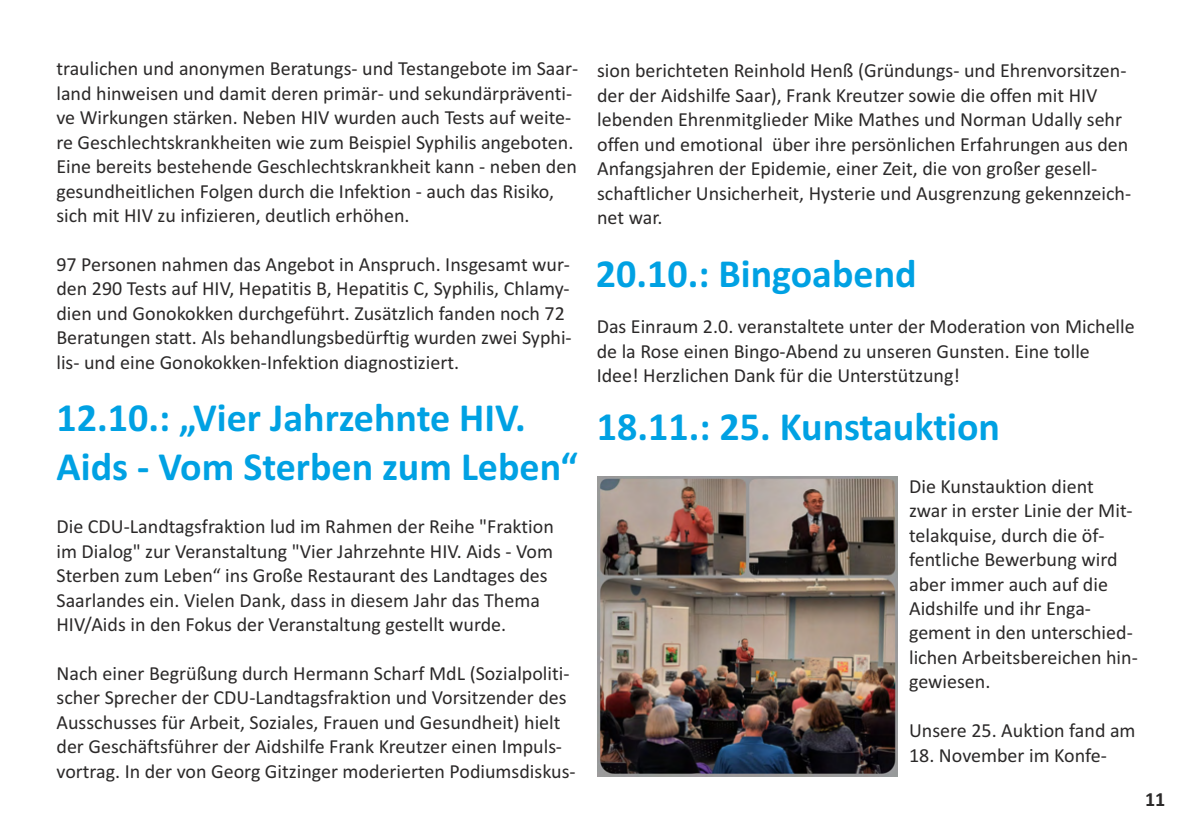
<style>
.page{position:relative;width:1191px;height:840px;background:#fff}
.page>*{position:absolute;margin:0;border:0;box-sizing:border-box;transform-origin:0 0}
.t1{font:700 40px/48.8px "Calibri";color:#00a1e3}
.t2{font:20px/24.4px "Calibri";color:#2b2929}
.t3{font:700 20px "Calibri";color:#2b2929}
</style>
<div class="page">
<img style="left:598px;top:476px;width:299px;height:299px">
<p class="t2" style="left:56px;top:58px;width:523px">traulichen und anonymen Beratungs- und Testangebote im Saar&shy;land hinweisen und damit deren primär- und sekundärpräventi&shy;ve Wirkungen stärken. Neben HIV wurden auch Tests auf weite&shy;re Geschlechtskrankheiten wie zum Beispiel Syphilis angeboten.<br>Eine bereits bestehende Geschlechtskrankheit kann - neben den gesundheitlichen Folgen durch die Infektion - auch das Risiko, sich mit HIV zu infizieren, deutlich erhöhen.</p>
<p class="t2" style="left:56px;top:253px;width:517px">97 Personen nahmen das Angebot in Anspruch. Insgesamt wur&shy;den 290 Tests auf HIV, Hepatitis B, Hepatitis C, Syphilis, Chlamy&shy;dien und Gonokokken durchgeführt. Zusätzlich fanden noch 72<br>Beratungen statt. Als behandlungsbedürftig wurden zwei Syphi&shy;lis- und eine Gonokokken-Infektion diagnostiziert.</p>
<h1 class="t1" style="left:57px;top:396px;width:523px">12.10.: „Vier Jahrzehnte HIV.<br>Aids - Vom Sterben zum Leben“</h1>
<p class="t2" style="left:56px;top:516px;width:499px">Die CDU-Landtagsfraktion lud im Rahmen der Reihe "Fraktion im Dialog" zur Veranstaltung "Vier Jahrzehnte HIV. Aids - Vom Sterben zum Leben“ ins Große Restaurant des Landtages des Saarlandes ein. Vielen Dank, dass in diesem Jahr das Thema HIV/Aids in den Fokus der Veranstaltung gestellt wurde.</p>
<p class="t2" style="left:56px;top:662px;width:520px">Nach einer Begrüßung durch Hermann Scharf MdL (Sozialpoliti&shy;scher Sprecher der CDU-Landtagsfraktion und Vorsitzender des Ausschusses für Arbeit, Soziales, Frauen und Gesundheit) hielt der Geschäftsführer der Aidshilfe Frank Kreutzer einen Impuls&shy;vortrag. In der von Georg Gitzinger moderierten Podiumsdiskus-</p>
<p class="t2" style="left:597px;top:60px;width:535px">sion berichteten Reinhold Henß (Gründungs- und Ehrenvorsitzen&shy;der der Aidshilfe Saar), Frank Kreutzer sowie die offen mit HIV lebenden Ehrenmitglieder Mike Mathes und Norman Udally sehr offen und emotional über ihre persönlichen Erfahrungen aus den Anfangsjahren der Epidemie, einer Zeit, die von großer gesell&shy;schaftlicher Unsicherheit, Hysterie und Ausgrenzung gekennzeich&shy;net war.</p>
<h1 class="t1" style="left:596px;top:252px;width:322px">20.10.: Bingoabend</h1>
<p class="t2" style="left:596px;top:316px;width:539px">Das Einraum 2.0. veranstaltete unter der Moderation von Michelle de la Rose einen Bingo-Abend zu unseren Gunsten. Eine tolle<br>Idee! Herzlichen Dank für die Unterstützung!</p>
<h1 class="t1" style="left:597px;top:405px;width:405px">18.11.: 25. Kunstauktion</h1>
<p class="t2" style="left:909px;top:475px;width:230px">Die Kunstauktion dient<br>zwar in erster Linie der Mit&shy;telakquise, durch die öf&shy;fentliche Bewerbung wird aber immer auch auf die<br>Aidshilfe und ihr Enga&shy;gement in den unterschied&shy;lichen Arbeitsbereichen hin&shy;gewiesen.</p>
<p class="t2" style="left:909px;top:719px;width:228px">Unsere 25. Auktion fand am</p>
<p class="t2" style="left:909px;top:744px;width:199px">18. November im Konfe-</p>
<p class="t3" style="left:1145px;top:790px;width:22px">11</p>
</div>
